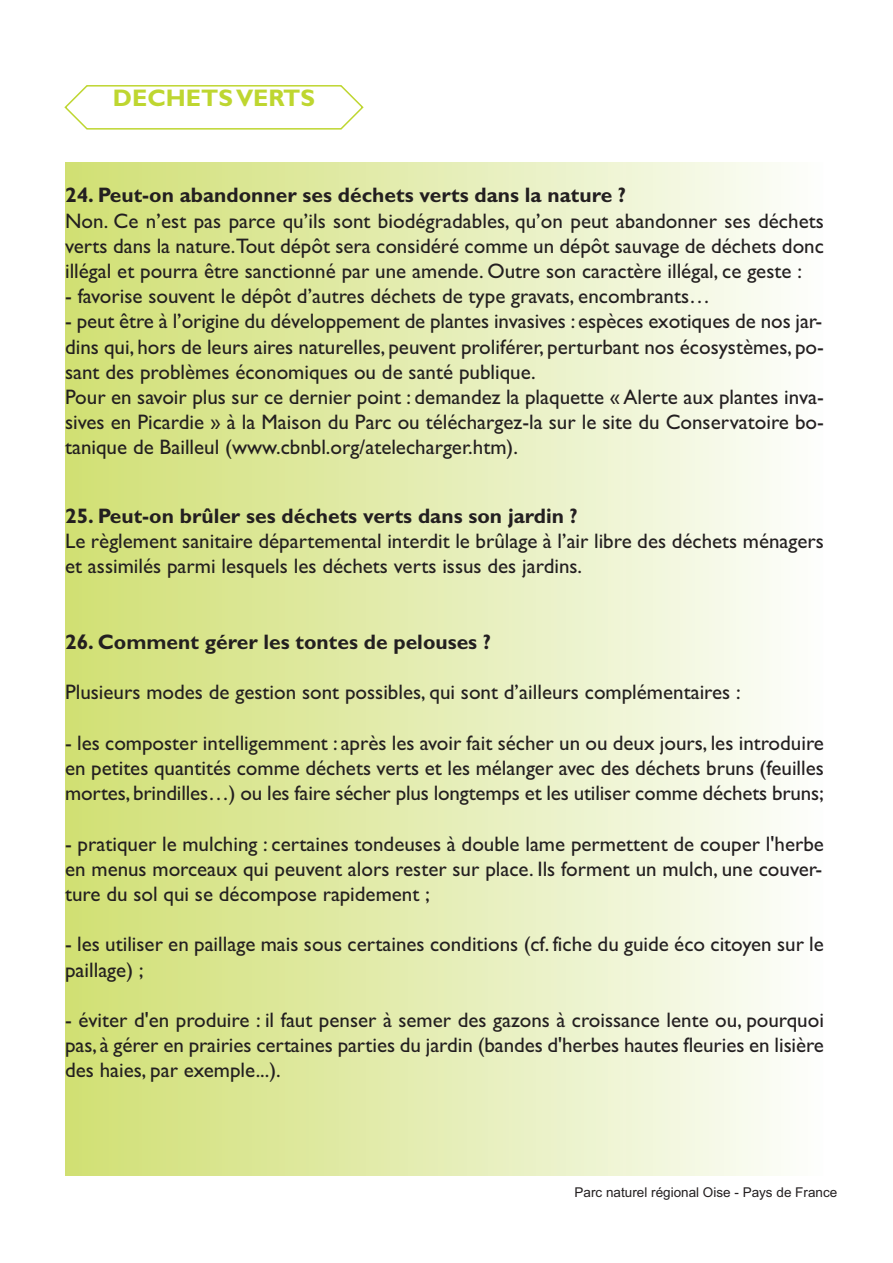
<style>
.page{position:relative;width:893px;height:1263px;background:#fff}
.page>*{position:absolute;margin:0;border:0;box-sizing:border-box;transform-origin:0 0}
.t1{font:700 24px "Gill Sans";color:#bed630}
.t2{font:21px/25.2px "Gill Sans";color:#231f20;text-align:justify}
.t3{font:700 21px "Gill Sans";color:#231f20}
.t4{font:13.5px "Arial";color:#231f20}
</style>
<div class="page">
<div style="left:65px;top:163px;width:759px;height:1012px;background:linear-gradient(to right,#d0df73,#fcfdfb)"></div>
<svg style="left:64px;top:85px;width:300px;height:45px"></svg>
<p class="t1" style="left:113px;top:84px;width:204px">DECHETSVERTS</p>
<p class="t3" style="left:65px;top:183px;width:562px">24. Peut-on abandonner ses déchets verts dans la nature ?</p>
<p class="t2" style="left:65px;top:208px;width:760px">Non. Ce n’est pas parce qu’ils sont biodégradables, qu’on peut abandonner ses déchets verts dans la nature.Tout dépôt sera considéré comme un dépôt sauvage de déchets donc illégal et pourra être sanctionné par une amende. Outre son caractère illégal, ce geste :</p>
<p class="t2" style="left:65px;top:283px;width:647px">- favorise souvent le dépôt d’autres déchets de type gravats, encombrants…</p>
<p class="t2" style="left:65px;top:309px;width:760px;text-align:left">- peut être à l’origine du développement de plantes invasives : espèces exotiques de nos jar&shy;dins qui, hors de leurs aires naturelles, peuvent proliférer, perturbant nos écosystèmes, po&shy;sant des problèmes économiques ou de santé publique.<br>Pour en savoir plus sur ce dernier point : demandez la plaquette « Alerte aux plantes inva&shy;sives en Picardie » à la Maison du Parc ou téléchargez-la sur le site du Conservatoire bo&shy;tanique de Bailleul (www.cbnbl.org/atelecharger.htm).</p>
<p class="t3" style="left:65px;top:503px;width:514px">25. Peut-on brûler ses déchets verts dans son jardin ?</p>
<p class="t2" style="left:65px;top:528px;width:760px">Le règlement sanitaire départemental interdit le brûlage à l’air libre des déchets ménagers et assimilés parmi lesquels les déchets verts issus des jardins.</p>
<p class="t3" style="left:65px;top:629px;width:427px">26. Comment gérer les tontes de pelouses ?</p>
<p class="t2" style="left:65px;top:679px;width:677px">Plusieurs modes de gestion sont possibles, qui sont d’ailleurs complémentaires :</p>
<p class="t2" style="left:65px;top:730px;width:760px">- les composter intelligemment : après les avoir fait sécher un ou deux jours, les introduire en petites quantités comme déchets verts et les mélanger avec des déchets bruns (feuilles mortes, brindilles…) ou les faire sécher plus longtemps et les utiliser comme déchets bruns;</p>
<p class="t2" style="left:65px;top:831px;width:760px">- pratiquer le mulching : certaines tondeuses à double lame permettent de couper l'herbe en menus morceaux qui peuvent alors rester sur place. Ils forment un mulch, une couver&shy;ture du sol qui se décompose rapidement ;</p>
<p class="t2" style="left:65px;top:931px;width:760px">- les utiliser en paillage mais sous certaines conditions (cf. fiche du guide éco citoyen sur le paillage) ;</p>
<p class="t2" style="left:65px;top:1007px;width:760px">- éviter d'en produire : il faut penser à semer des gazons à croissance lente ou, pourquoi pas, à gérer en prairies certaines parties du jardin (bandes d'herbes hautes fleuries en lisière des haies, par exemple...).</p>
<p class="t4" style="left:575px;top:1184px;width:264px">Parc naturel régional Oise - Pays de France</p>
</div>
